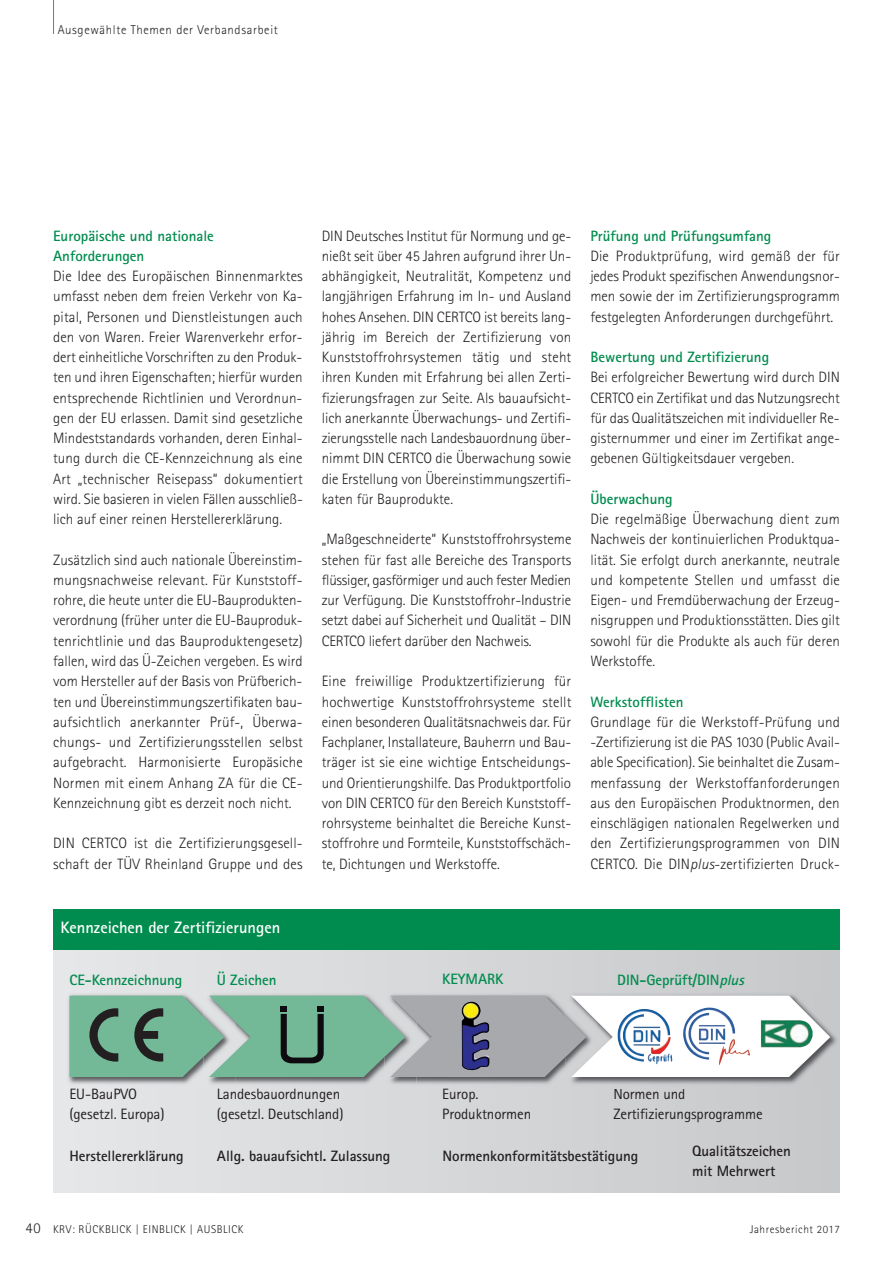
<style>
.page{position:relative;width:893px;height:1263px;background:#fff}
.page>*{position:absolute;margin:0;border:0;box-sizing:border-box;transform-origin:0 0}
.t1{font:700 16.5px "Rotis Sans Serif";color:#fff}
.t2{font:300 15px/20.2px "Rotis Sans Serif";color:#231f20;text-align:justify}
.t3{font:700 15px/20.2px "Rotis Sans Serif";color:#008c4e}
.t4{font:15px/19.5px "Rotis Sans Serif";letter-spacing:-.005em;color:#231f20}
.t5{font:700 15px/19.5px "Rotis Sans Serif";letter-spacing:-.005em;color:#231f20}
.t6{font:300 12.75px "Rotis Sans Serif";letter-spacing:.05em;color:#231f20}
.t7{font:300 11.25px "Rotis Sans Serif";letter-spacing:.05em;color:#231f20}
.s1{font-style:italic}
.s2{font-size:15px}
</style>
<div class="page">
<hr style="left:53px;top:0;width:1px;height:34px;background:#76787b">
<div style="left:53px;top:940px;width:787px;height:252px;background:linear-gradient(to right,#e6e7e9,#c7c8ca)"></div>
<div style="left:53px;top:909px;width:787px;height:40px;background:#008c4e"></div>
<img style="left:64px;top:990px;width:139px;height:98px">
<img style="left:203px;top:990px;width:182px;height:98px">
<img style="left:385px;top:990px;width:181px;height:98px">
<img style="left:566px;top:990px;width:274px;height:98px">
<svg style="left:69px;top:996px;width:761px;height:81px;background:#9ab8ac"></svg>
<img style="left:683px;top:1007px;width:130px;height:58px">
<img style="left:617px;top:1009px;width:55px;height:55px">
<p class="t6" style="left:58px;top:25px;width:222px">Ausgewählte Themen der Verbandsarbeit</p>
<p class="t3" style="left:53px;top:227px;width:162px">Europäische und nationale<br>Anforderungen</p>
<p class="t2" style="left:53px;top:267px;width:251px">Die Idee des Europäischen Binnenmarktes umfasst neben dem freien Verkehr von Ka&shy;pital, Personen und Dienstleistungen auch den von Waren. Freier Warenverkehr erfor&shy;dert einheitliche Vorschriften zu den Produk&shy;ten und ihren Eigenschaften; hierfür wurden entsprechende Richtlinien und Verordnun&shy;gen der EU erlassen. Damit sind gesetzliche Mindeststandards vorhanden, deren Einhal&shy;tung durch die CE-Kennzeichnung als eine Art „technischer Reisepass“ dokumentiert wird. Sie basieren in vielen Fällen ausschließ&shy;lich auf einer reinen Herstellererklärung.</p>
<p class="t2" style="left:53px;top:551px;width:251px">Zusätzlich sind auch nationale Übereinstim&shy;mungsnachweise relevant. Für Kunststoff&shy;rohre, die heute unter die EU-Bauprodukten&shy;verordnung (früher unter die EU-Bauproduk&shy;tenrichtlinie und das Bauproduktengesetz) fallen, wird das Ü-Zeichen vergeben. Es wird vom Hersteller auf der Basis von Prüfberich&shy;ten und Übereinstimmungszertifikaten bau&shy;aufsichtlich anerkannter Prüf-, Überwa&shy;chungs- und Zertifizierungsstellen selbst aufgebracht. Harmonisierte Europäsiche Normen mit einem Anhang ZA für die CE-Kennzeichnung gibt es derzeit noch nicht.</p>
<p class="t2" style="left:53px;top:834px;width:251px">DIN CERTCO ist die Zertifizierungsgesell&shy;schaft der TÜV Rheinland Gruppe und des</p>
<p class="t2" style="left:322px;top:227px;width:251px">DIN Deutsches Institut für Normung und ge&shy;nießt seit über 45 Jahren aufgrund ihrer Un&shy;abhängigkeit, Neutralität, Kompetenz und langjährigen Erfahrung im In- und Ausland hohes Ansehen. DIN CERTCO ist bereits lang&shy;jährig im Bereich der Zertifizierung von Kunststoffrohrsystemen tätig und steht ihren Kunden mit Erfahrung bei allen Zerti&shy;fizierungsfragen zur Seite. Als bauaufsicht&shy;lich anerkannte Überwachungs- und Zertifi&shy;zierungsstelle nach Landesbauordnung über&shy;nimmt DIN CERTCO die Überwachung sowie die Erstellung von Übereinstimmungszertifi&shy;katen für Bauprodukte.</p>
<p class="t2" style="left:322px;top:531px;width:251px">„Maßgeschneiderte“ Kunststoffrohrsysteme stehen für fast alle Bereiche des Transports flüssiger, gasförmiger und auch fester Medien zur Verfügung. Die Kunststoffrohr-Industrie setzt dabei auf Sicherheit und Qualität – DIN CERTCO liefert darüber den Nachweis.</p>
<p class="t2" style="left:322px;top:672px;width:251px">Eine freiwillige Produktzertifizierung für hochwertige Kunststoffrohrsysteme stellt einen besonderen Qualitätsnachweis dar. Für Fachplaner, Installateure, Bauherrn und Bau&shy;träger ist sie eine wichtige Entscheidungs&shy;und Orientierungshilfe. Das Produktportfolio von DIN CERTCO für den Bereich Kunststoff&shy;rohrsysteme beinhaltet die Bereiche Kunst&shy;stoffrohre und Formteile, Kunststoffschäch&shy;te, Dichtungen und Werkstoffe.</p>
<p class="t3" style="left:590px;top:227px;width:183px">Prüfung und Prüfungsumfang</p>
<p class="t2" style="left:590px;top:247px;width:251px">Die Produktprüfung, wird gemäß der für jedes Produkt spezifischen Anwendungsnor&shy;men sowie der im Zertifizierungsprogramm festgelegten Anforderungen durchgeführt.</p>
<p class="t3" style="left:590px;top:348px;width:180px">Bewertung und Zertifizierung</p>
<p class="t2" style="left:590px;top:369px;width:251px">Bei erfolgreicher Bewertung wird durch DIN CERTCO ein Zertifikat und das Nutzungsrecht für das Qualitätszeichen mit individueller Re&shy;gisternummer und einer im Zertifikat ange&shy;gebenen Gültigkeitsdauer vergeben.</p>
<p class="t3" style="left:590px;top:490px;width:84px">Überwachung</p>
<p class="t2" style="left:590px;top:510px;width:251px">Die regelmäßige Überwachung dient zum Nachweis der kontinuierlichen Produktqua&shy;lität. Sie erfolgt durch anerkannte, neutrale und kompetente Stellen und umfasst die Eigen- und Fremdüberwachung der Erzeug&shy;nisgruppen und Produktionsstätten. Dies gilt sowohl für die Produkte als auch für deren Werkstoffe.</p>
<p class="t3" style="left:590px;top:693px;width:95px">Werkstofflisten</p>
<p class="t2" style="left:590px;top:713px;width:251px">Grundlage für die Werkstoff-Prüfung und -Zertifizierung ist die PAS 1030 (Public Avail - able Specification). Sie beinhaltet die Zusam&shy;menfassung der Werkstoffanforderungen aus den Europäischen Produktnormen, den einschlägigen nationalen Regelwerken und den Zertifizierungsprogrammen von DIN CERTCO. Die DIN<span class="s1">plus</span>-zertifizierten Druck-</p>
<p class="t1" style="left:61px;top:922px;width:221px">Kennzeichen der Zertifizierungen</p>
<p class="t3" style="left:69px;top:971px;width:114px">CE-Kennzeichnung</p>
<p class="t3" style="left:217px;top:971px;width:61px">Ü Zeichen</p>
<p class="t3" style="left:442px;top:970px;width:63px">KEYMARK</p>
<p class="t3" style="left:617px;top:971px;width:131px">DIN-Geprüft/DIN<span class="s1">plus</span></p>
<p class="t4" style="left:69px;top:1086px;width:97px">EU-BauPVO (gesetzl. Europa)</p>
<p class="t4" style="left:217px;top:1086px;width:128px">Landesbauordnungen (gesetzl. Deutschland)</p>
<p class="t4" style="left:442px;top:1086px;width:91px">Europ.<br>Produktnormen</p>
<p class="t4" style="left:613px;top:1086px;width:151px">Normen und<br>Zertifizierungs programme</p>
<p class="t5" style="left:69px;top:1148px;width:116px">Herstellererklärung</p>
<p class="t5" style="left:217px;top:1148px;width:175px">Allg. bauaufsichtl. Zulassung</p>
<p class="t5" style="left:443px;top:1148px;width:197px">Normenkonformitätsbestätigung</p>
<p class="t5" style="left:692px;top:1143px;width:100px">Qualitätszeichen mit Mehrwert</p>
<p class="t7" style="left:26px;top:1225px;width:219px"><span class="s2">40</span> KRV: RÜCKBLICK | EINBLICK | AUSBLICK</p>
<p class="t7" style="left:750px;top:1225px;width:92px">Jahresbericht 2017</p>
</div>
